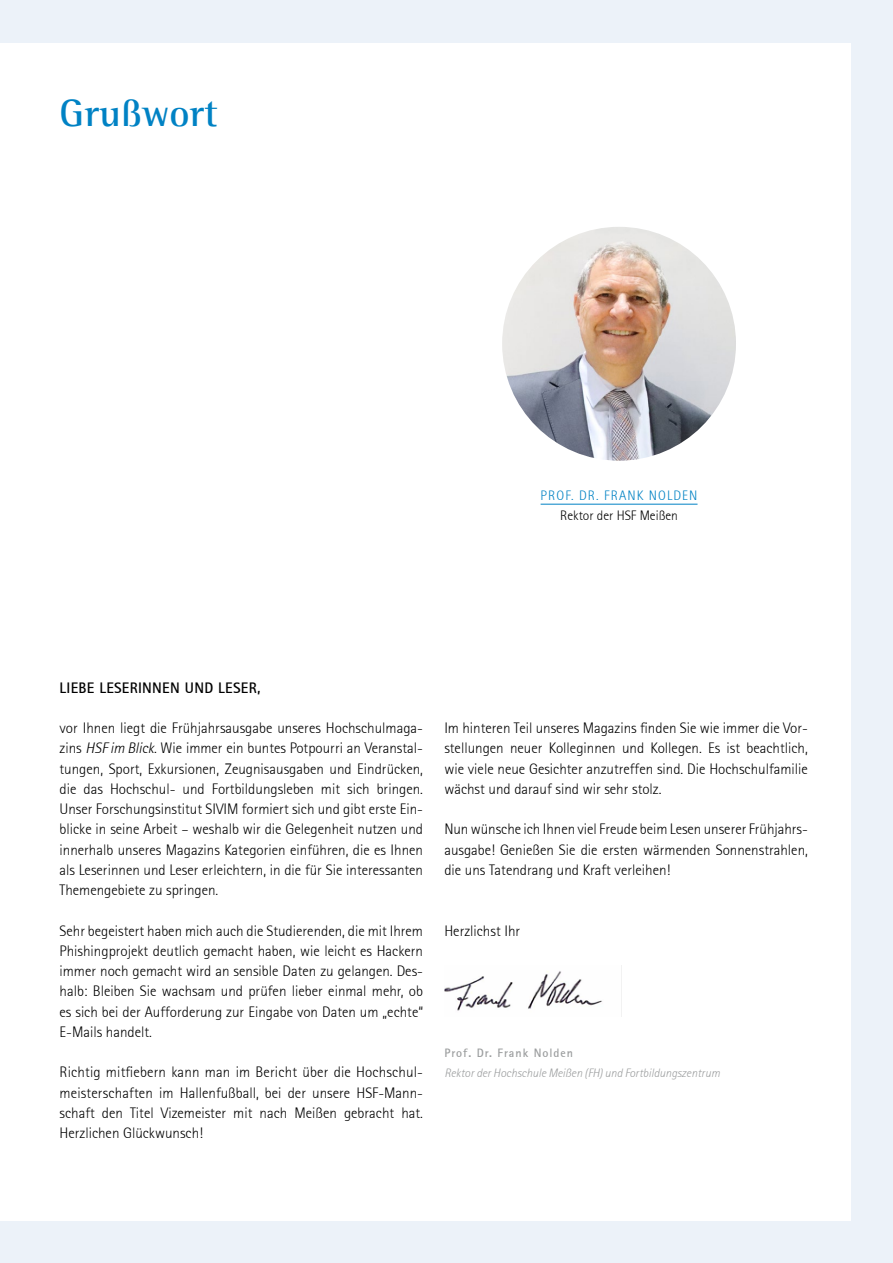
<style>
.page{position:relative;width:893px;height:1263px;background:#ecf2f9}
.page>*{position:absolute;margin:0;border:0;box-sizing:border-box;transform-origin:0 0}
.t1{font:700 39px "Rotis Semi Serif";color:#0082c4}
.t2{font:300 15px/20.2px "Rotis Sans Serif";color:#000;text-align:justify}
.t3{font:700 15px "Rotis Sans Serif";letter-spacing:.02em;color:#000}
.t4{font:300 13.5px "Rotis Sans Serif";letter-spacing:.08em;color:#0082c4}
.t5{font:300 13.5px "Rotis Sans Serif";color:#000}
.t6{font:italic 300 12px "Rotis Sans Serif";color:#9c9e9f}
.t7{font:700 12px "Rotis Sans Serif";letter-spacing:.08em;color:#9c9e9f}
.s1{font-style:italic}
</style>
<div class="page">
<div style="left:0;top:43px;width:850px;height:1177px;background:#fff"></div>
<img style="left:444px;top:965px;width:178px;height:52px">
<hr style="left:541px;top:504px;width:156px;height:1px;background:#0082c4">
<img style="left:502px;top:227px;width:234px;height:234px;border-radius:117px">
<h1 class="t1" style="left:60px;top:89px;width:160px">Grußwort</h1>
<p class="t4" style="left:541px;top:487px;width:158px">PROF. DR. FRANK NOLDEN</p>
<p class="t5" style="left:560px;top:508px;width:119px">Rektor der HSF Meißen</p>
<p class="t3" style="left:60px;top:678px;width:202px">LIEBE LESERINNEN UND LESER,</p>
<p class="t2" style="left:60px;top:718px;width:365px">vor Ihnen liegt die Frühjahrsausgabe unseres Hochschulmaga&shy;zins <span class="s1">HSF im Blick</span>. Wie immer ein buntes Potpourri an Veranstal&shy;tungen, Sport, Exkursionen, Zeugnisausgaben und Eindrücken, die das Hochschul- und Fortbildungsleben mit sich bringen.<br>Unser Forschungsinstitut SIVIM formiert sich und gibt erste Ein&shy;blicke in seine Arbeit – weshalb wir die Gelegenheit nutzen und innerhalb unseres Magazins Kategorien einführen, die es Ihnen als Leserinnen und Leser erleichtern, in die für Sie interessanten Themengebiete zu springen.</p>
<p class="t2" style="left:60px;top:920px;width:365px">Sehr begeistert haben mich auch die Studierenden, die mit Ihrem Phishingprojekt deutlich gemacht haben, wie leicht es Hackern immer noch gemacht wird an sensible Daten zu gelangen. Des&shy;halb: Bleiben Sie wachsam und prüfen lieber einmal mehr, ob es sich bei der Aufforderung zur Eingabe von Daten um „echte“ E-Mails handelt.</p>
<p class="t2" style="left:60px;top:1062px;width:365px">Richtig mitfiebern kann man im Bericht über die Hochschul&shy;meisterschaften im Hallenfußball, bei der unsere HSF-Mann&shy;schaft den Titel Vizemeister mit nach Meißen gebracht hat.<br>Herzlichen Glückwunsch!</p>
<p class="t2" style="left:444px;top:718px;width:365px">Im hinteren Teil unseres Magazins finden Sie wie immer die Vor&shy;stellungen neuer Kolleginnen und Kollegen. Es ist beachtlich, wie viele neue Gesichter anzutreffen sind. Die Hochschulfamilie wächst und darauf sind wir sehr stolz.</p>
<p class="t2" style="left:444px;top:819px;width:365px">Nun wünsche ich Ihnen viel Freude beim Lesen unserer Frühjahrs&shy;ausgabe! Genießen Sie die ersten wärmenden Sonnenstrahlen, die uns Tatendrang und Kraft verleihen!</p>
<p class="t2" style="left:444px;top:920px;width:77px">Herzlichst Ihr</p>
<p class="t7" style="left:444px;top:1045px;width:130px">Prof. Dr. Frank Nolden</p>
<p class="t6" style="left:444px;top:1066px;width:277px">Rektor der Hochschule Meißen (FH) und Fortbildungszentrum</p>
</div>
